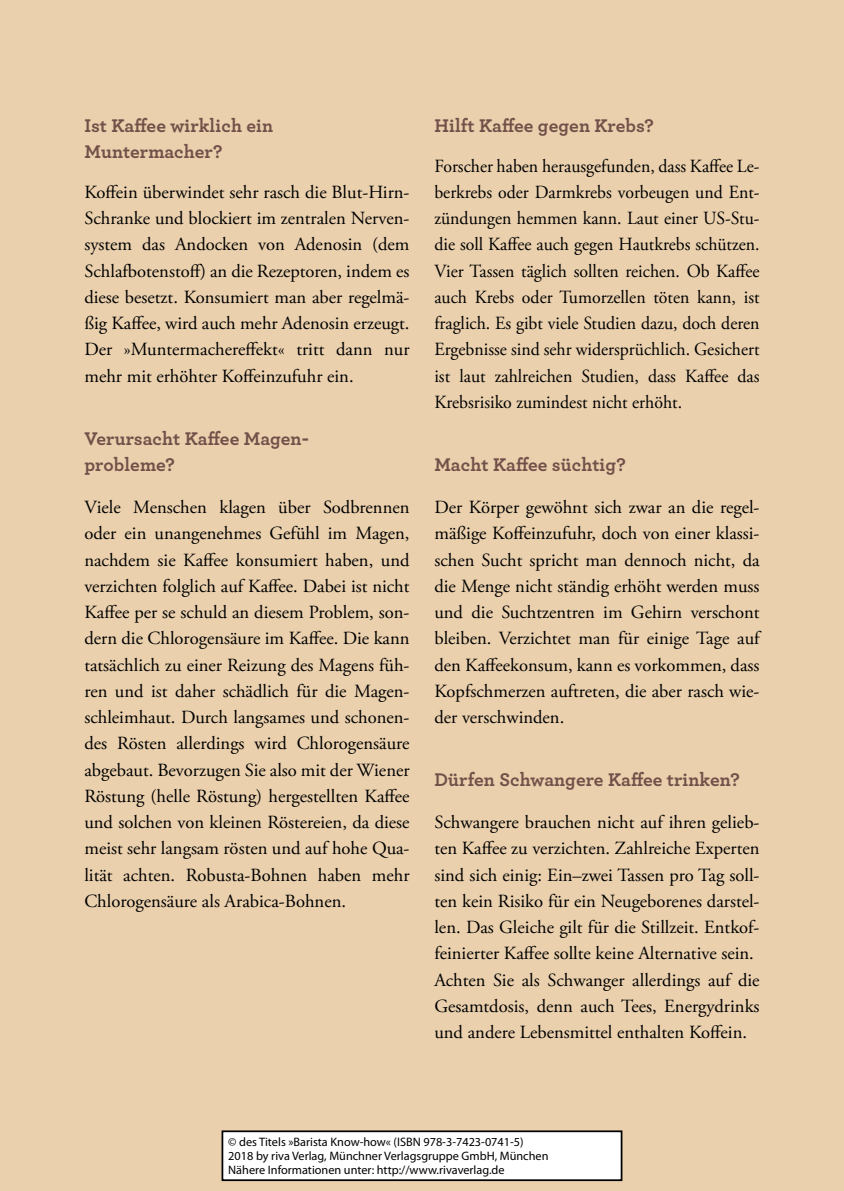
<style>
.page{position:relative;width:844px;height:1191px;background:#fff}
.page>*{position:absolute;margin:0;border:0;box-sizing:border-box;transform-origin:0 0}
._04_SV_Headline_4{font:700 19.25px/26.2px "Archer";letter-spacing:.005em;color:#725049}
._03_Body{font:18.55px/26.2px "Adobe Garamond Pro";color:#000;text-align:justify}
._03_Body-2{font:18.55px/26.2px "Adobe Garamond Pro";color:#000;scale:.96 1}
._03_Body_oLZ{font:18.55px/26.2px "Adobe Garamond Pro";color:#000;text-align:justify}
.t1{font:12.25px/14px "Myriad Pro";color:#000}
</style>
<div class="page">
<div style="left:0;top:0;width:843px;height:1191px;background:#ead0ad"></div>
<div style="left:222px;top:1131px;width:399px;height:49px;background:#fff"></div>
<div style="left:221px;top:1130px;width:401px;height:51px;border:2px solid #000"></div>
<p class="_04_SV_Headline_4" style="left:84px;top:111px;width:190px">Ist Kaffee wirklich ein<br>Muntermacher?</p>
<p class="_03_Body" style="left:84px;top:179px;width:326px;text-align:left">Koffein überwindet sehr rasch die Blut-Hirn-Schranke und blockiert im zentralen Nerven&shy;system das Andocken von Adenosin (dem Schlafbotenstoff) an die Rezeptoren, indem es diese besetzt. Konsumiert man aber regelmä&shy;ßig Kaffee, wird auch mehr Adenosin erzeugt.<br>Der »Muntermachereffekt« tritt dann nur mehr mit erhöhter Koffeinzufuhr ein.</p>
<p class="_04_SV_Headline_4" style="left:84px;top:424px;width:226px">Verursacht Kaffee Magen&shy;probleme?</p>
<p class="_03_Body" style="left:84px;top:494px;width:326px">Viele Menschen klagen über Sodbrennen oder ein unangenehmes Gefühl im Magen, nachdem sie Kaffee konsumiert haben, und verzichten folglich auf Kaffee. Dabei ist nicht Kaffee per se schuld an diesem Problem, son&shy;dern die Chlorogensäure im Kaffee. Die kann tatsächlich zu einer Reizung des Magens füh&shy;ren und ist daher schädlich für die Magen&shy;schleimhaut. Durch langsames und schonen&shy;des Rösten allerdings wird Chlorogensäure abgebaut. Bevorzugen Sie also mit der Wiener Röstung (helle Röstung) hergestellten Kaffee und solchen von kleinen Röstereien, da diese meist sehr langsam rösten und auf hohe Qua&shy;lität achten. Robusta-Bohnen haben mehr Chlorogensäure als Arabica-Bohnen.</p>
<p class="_04_SV_Headline_4" style="left:434px;top:111px;width:221px">Hilft Kaffee gegen Krebs?</p>
<p class="_03_Body-2" style="left:434px;top:153px;width:340px">Forscher haben herausgefunden, dass Kaffee Le&shy;berkrebs oder Darmkrebs vorbeugen und Ent&shy;zündungen hemmen kann. Laut einer US-Stu&shy;die soll Kaffee auch gegen Hautkrebs schützen.<br>Vier Tassen täglich sollten reichen. Ob Kaffee auch Krebs oder Tumorzellen töten kann, ist fraglich. Es gibt viele Studien dazu, doch deren Ergebnisse sind sehr widersprüchlich. Gesichert ist laut zahlreichen Studien, dass Kaffee das Krebsrisiko zumindest nicht erhöht.</p>
<p class="_04_SV_Headline_4" style="left:434px;top:450px;width:193px">Macht Kaffee süchtig?</p>
<p class="_03_Body" style="left:434px;top:494px;width:326px">Der Körper gewöhnt sich zwar an die regel&shy;mäßige Koffeinzufuhr, doch von einer klassi&shy;schen Sucht spricht man dennoch nicht, da die Menge nicht ständig erhöht werden muss und die Suchtzentren im Gehirn verschont bleiben. Verzichtet man für einige Tage auf den Kaffeekonsum, kann es vorkommen, dass Kopfschmerzen auftreten, die aber rasch wie&shy;der verschwinden.</p>
<p class="_04_SV_Headline_4" style="left:434px;top:765px;width:307px">Dürfen Schwangere Kaffee trinken?</p>
<p class="_03_Body" style="left:434px;top:809px;width:326px">Schwangere brauchen nicht auf ihren gelieb&shy;ten Kaffee zu verzichten. Zahlreiche Experten sind sich einig: Ein–zwei Tassen pro Tag soll&shy;ten kein Risiko für ein Neugeborenes darstel&shy;len. Das Gleiche gilt für die Stillzeit. Entkof&shy;feinierter Kaffee sollte keine Alternative sein.</p>
<p class="_03_Body_oLZ" style="left:434px;top:967px;width:326px">Achten Sie als Schwanger allerdings auf die Gesamtdosis, denn auch Tees, Energydrinks und andere Lebensmittel enthalten Koffein.</p>
<p class="t1" style="left:228px;top:1135px;width:322px">© des Titels »Barista Know-how« (ISBN 978-3-7423-0741-5)<br>2018 by riva Verlag, Münchner Verlagsgruppe GmbH, München<br>Nähere Informationen unter: http://www.rivaverlag.de</p>
</div>
